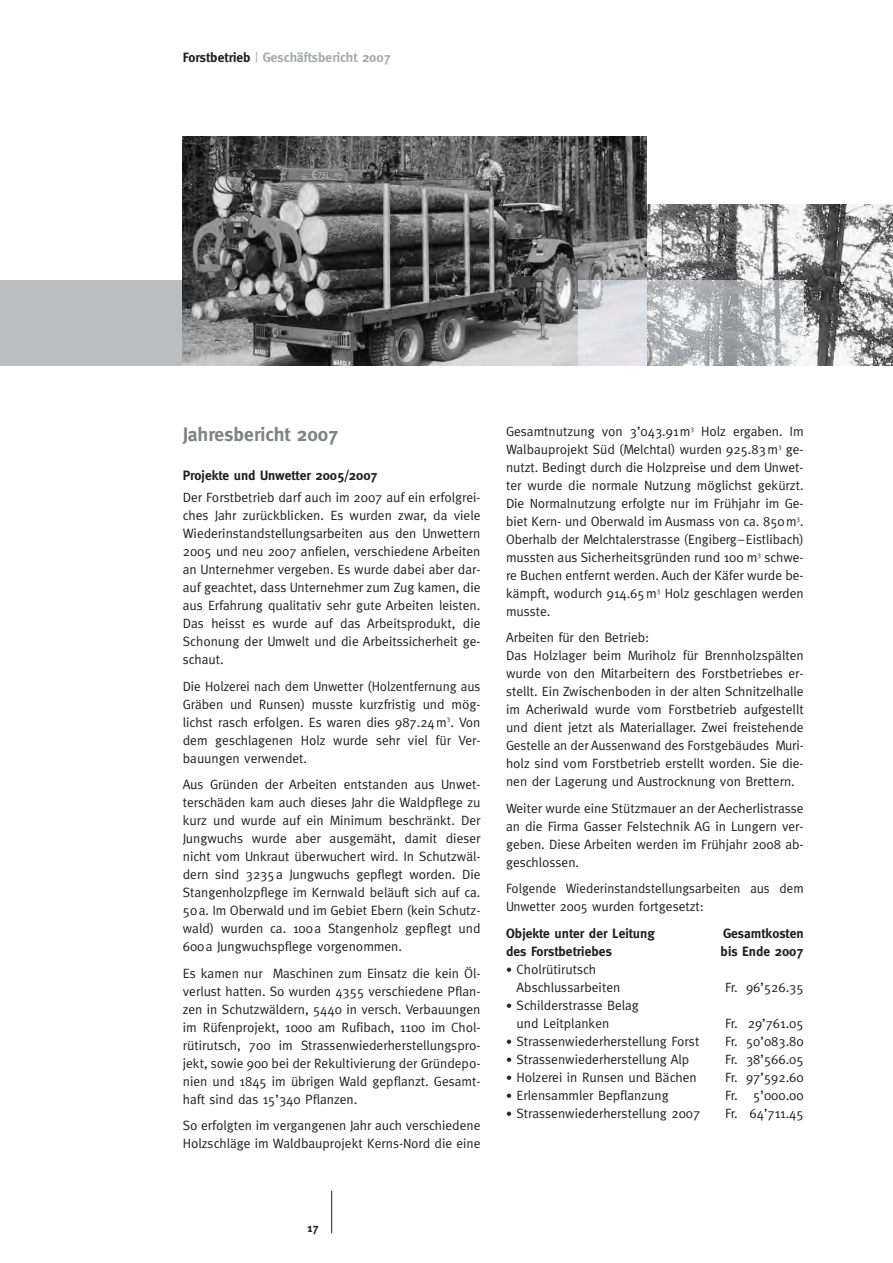
<style>
.page{position:relative;width:893px;height:1263px;background:#fff}
.page>*{position:absolute;margin:0;border:0;box-sizing:border-box;transform-origin:0 0}
.t1{font:700 19.5px "Meta";color:#808285}
.t2{font:13.5px/18px "Meta";color:#231f20;text-align:justify}
.t3{font:700 13.5px "Meta";color:#231f20}
.t4{font:700 13.5px "Meta";color:#a7a9ac}
.t5{font:700 12px "Meta";color:#231f20}
.s1{color:#231f20}
.s2{font-weight:400}
.s3{font-weight:700;font-size:12px}
</style>
<div class="page">
<hr style="left:331px;top:1191px;width:1px;height:42px;background:#231f20">
<img style="left:646px;top:204px;width:247px;height:162px">
<div style="left:0;top:281px;width:183px;height:85px;background:#bbbdc0"></div>
<img style="left:183px;top:136px;width:463px;height:230px">
<img style="left:578px;top:281px;width:226px;height:85px">
<p class="t4" style="left:183px;top:52px;width:210px"><span class="s1">Forstbetrieb</span> <span class="s2">|</span> Geschäftsbericht 2007</p>
<h1 class="t1" style="left:183px;top:426px;width:157px">Jahresbericht 2007</h1>
<p class="t3" style="left:183px;top:470px;width:197px">Projekte und Unwetter 2005/2007</p>
<p class="t2" style="left:183px;top:489px;width:299px">Der Forstbetrieb darf auch im 2007 auf ein erfolgrei&shy;ches Jahr zurückblicken. Es wurden zwar, da viele Wiederinstandstellungs arbeiten aus den Unwettern 2005 und neu 2007 anfielen, verschiedene Arbeiten an Un ternehmer vergeben. Es wurde dabei aber dar&shy;auf geachtet, dass Unternehmer zum Zug kamen, die aus Erfahrung qualitativ sehr gute Arbeiten leisten.<br>Das heisst es wurde auf das Arbeitsprodukt, die Schonung der Umwelt und die Arbeitssicherheit ge&shy;schaut.</p>
<p class="t2" style="left:183px;top:678px;width:299px">Die Holzerei nach dem Unwetter (Holzentfernung aus Gräben und Runsen) musste kurzfristig und mög - lichst rasch erfolgen. Es waren dies 987.24m<sup>3</sup>. Von dem geschlagenen Holz wurde sehr viel für Ver - bauungen verwendet.</p>
<p class="t2" style="left:183px;top:776px;width:299px">Aus Gründen der Arbeiten entstanden aus Un wet - terschäden kam auch dieses Jahr die Waldpflege zu kurz und wurde auf ein Minimum beschränkt. Der Jung wuchs wurde aber ausgemäht, damit dieser nicht vom Unkraut überwuchert wird. In Schutzwäl - dern sind 3235a Jungwuchs gepflegt worden. Die Stan genholzpflege im Kernwald beläuft sich auf ca.<br>50a. Im Oberwald und im Gebiet Ebern (kein Schutz - wald) wurden ca. 100a Stangenholz gepflegt und 600a Jungwuchspflege vorgenommen.</p>
<p class="t2" style="left:183px;top:965px;width:299px">Es kamen nur Maschinen zum Einsatz die kein Öl&shy;verlust hatten. So wurden 4355 verschiedene Pflan - zen in Schutzwäldern, 5440 in versch. Verbauungen im Rüfenprojekt, 1000 am Rufibach, 1100 im Chol - rüti rutsch, 700 im Strassenwiederher stellungs pro - jekt, sowie 900 bei der Rekultivierung der Gründepo - nien und 1845 im übrigen Wald gepflanzt. Gesamt - haft sind das 15’340 Pflanzen.</p>
<p class="t2" style="left:183px;top:1117px;width:299px">So erfolgten im vergangenen Jahr auch verschiedene<br>Holzschläge im Waldbauprojekt Kerns-Nord die eine</p>
<p class="t2" style="left:506px;top:423px;width:299px">Gesamtnutzung von 3’043.91m<sup>3</sup> Holz ergaben. Im Walbauprojekt Süd (Melchtal) wurden 925.83m<sup>3</sup> ge&shy;nutzt. Bedingt durch die Holzpreise und dem Un wet - ter wurde die normale Nutzung möglichst gekürzt.<br>Die Normalnutzung erfolgte nur im Frühjahr im Ge - biet Kern- und Oberwald im Ausmass von ca. 850m<sup>3</sup>.<br>Oberhalb der Melchtalerstrasse (Engiberg–Eistli bach) mussten aus Sicherheitsgründen rund 100 m<sup>3</sup> schwe - re Buchen entfernt werden. Auch der Käfer wurde be&shy;kämpft, wodurch 914.65m<sup>3</sup> Holz geschlagen werden musste.</p>
<p class="t2" style="left:506px;top:630px;width:299px;text-align:left">Arbeiten für den Betrieb:<br>Das Holzlager beim Muriholz für Brennholzspälten wurde von den Mitarbeitern des Forstbetriebes er&shy;stellt. Ein Zwischenboden in der alten Schnitzelhalle im Acheriwald wurde vom Forstbetrieb aufgestellt und dient jetzt als Materiallager. Zwei freistehende Gestelle an der Aussenwand des Forstgebäudes Muri&shy;holz sind vom Forstbetrieb erstellt worden. Sie die - nen der Lagerung und Austrocknung von Bret tern.</p>
<p class="t2" style="left:506px;top:800px;width:299px">Weiter wurde eine Stützmauer an der Aecherlistrasse an die Firma Gasser Felstechnik AG in Lungern ver&shy;geben. Diese Arbeiten werden im Frühjahr 2008 ab&shy;geschlossen.</p>
<p class="t2" style="left:506px;top:881px;width:299px">Folgende Wiederinstandstellungsarbeiten aus dem<br>Unwetter 2005 wurden fortgesetzt:</p>
<p class="t3" style="left:506px;top:928px;width:150px">Objekte unter der Leitung</p>
<p class="t3" style="left:723px;top:928px;width:82px">Gesamtkosten</p>
<p class="t3" style="left:506px;top:946px;width:107px">des Forstbetriebes</p>
<p class="t3" style="left:720px;top:946px;width:85px">bis Ende 2007</p>
<p class="t2" style="left:517px;top:961px;width:105px;text-indent:-11px"><span class="s3">•</span> Cholrütirutsch<br>Abschlussarbeiten</p>
<p class="t2" style="left:725px;top:979px;width:80px">Fr. 96’526.35</p>
<p class="t2" style="left:517px;top:997px;width:124px;text-indent:-11px"><span class="s3">•</span> Schilderstrasse Belag und Leitplanken</p>
<p class="t2" style="left:725px;top:1015px;width:80px">Fr. 29’761.05</p>
<p class="t2" style="left:506px;top:1033px;width:195px"><span class="s3">•</span> Strassenwiederherstellung Forst</p>
<p class="t2" style="left:725px;top:1033px;width:80px">Fr. 50’083.80</p>
<p class="t2" style="left:506px;top:1051px;width:185px"><span class="s3">•</span> Strassenwiederherstellung Alp</p>
<p class="t2" style="left:725px;top:1051px;width:80px">Fr. 38’566.05</p>
<p class="t2" style="left:506px;top:1069px;width:192px"><span class="s3">•</span> Holzerei in Runsen und Bächen</p>
<p class="t2" style="left:725px;top:1069px;width:80px">Fr. 97’592.60</p>
<p class="t2" style="left:506px;top:1087px;width:164px"><span class="s3">•</span> Erlensammler Bepflanzung</p>
<p class="t2" style="left:725px;top:1087px;width:80px">Fr. 5’000.00</p>
<p class="t2" style="left:506px;top:1105px;width:196px"><span class="s3">•</span> Strassenwiederherstellung 2007</p>
<p class="t2" style="left:725px;top:1105px;width:80px">Fr. 64’711.45</p>
<p class="t5" style="left:307px;top:1223px;width:13px">17</p>
</div>
